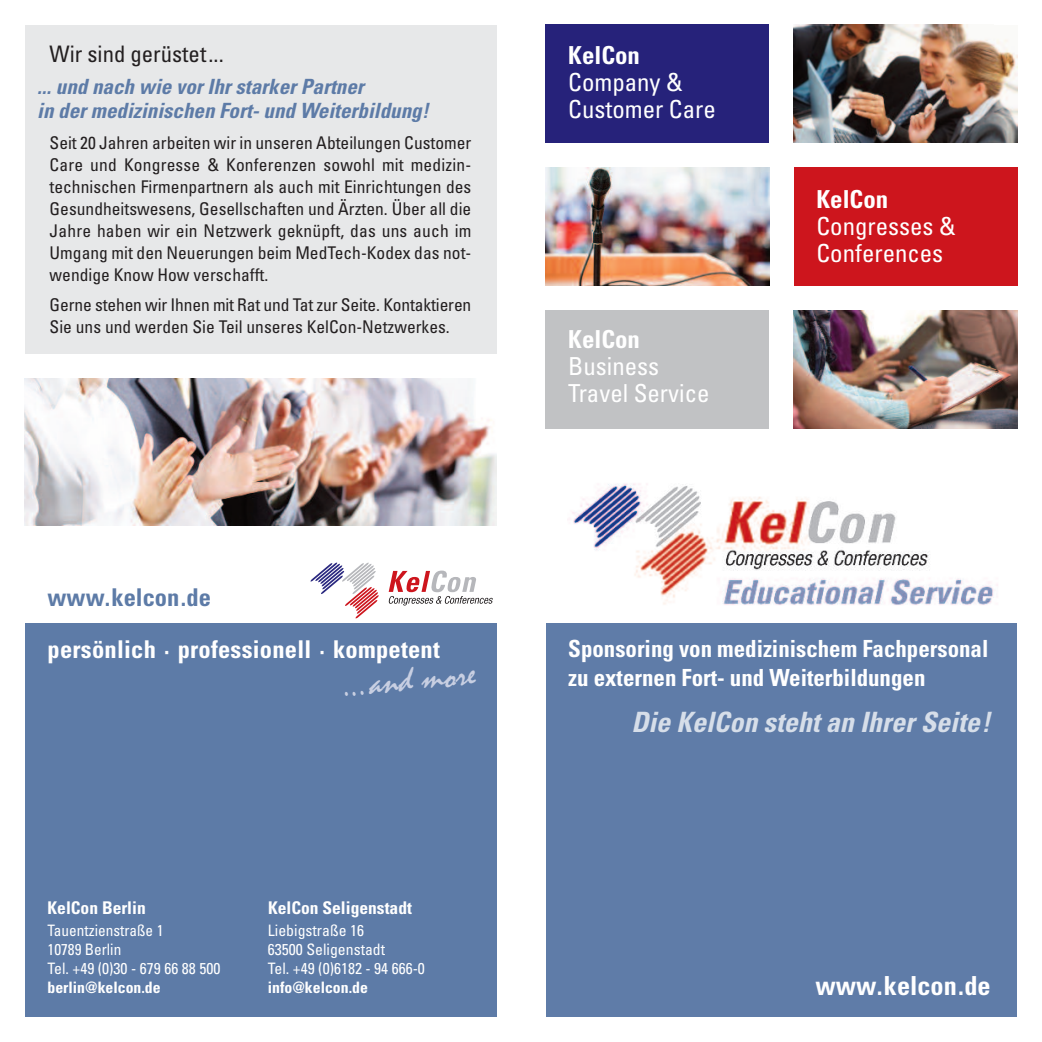
<style>
.page{position:relative;width:1042px;height:1042px;background:#fff}
.page>*{position:absolute;margin:0;border:0;box-sizing:border-box;transform-origin:0 0}
.t1{font:35px "Mistral";color:#c8cfe2}
.t2{font:italic 700 condensed 28px "Univers LT Std";color:rgb(255 255 255/.75)}
.t3{font:700 condensed 26.25px "Univers LT Std";color:#fff}
.t4{font:condensed 24.85px/26.8px "Univers LT Std";color:#fff}
.t5{font:700 condensed 24.85px "Univers LT Std";color:#fff}
.t6{font:700 condensed 24.5px "Univers LT Std";letter-spacing:.01em;color:#fff}
.t7{font:700 condensed 24.5px "Univers LT Std";color:#5d7ba7}
.t8{font:700 condensed 23.62px/28.9px "Univers LT Std";color:#fff}
.t9{font:condensed 22.75px "Univers LT Std";color:#231f20}
.t10{font:italic 700 condensed 21px/24.5px "Univers LT Std";color:#5d7ba7}
.t11{font:condensed 17.5px/21.9px "Univers LT Std";color:#231f20;text-align:justify}
.t12{font:700 condensed 17.5px "Univers LT Std";color:#fff}
.t13{font:condensed 15.75px/19.2px "Univers LT Std";color:#fff}
.t14{font:700 condensed 15.75px "Univers LT Std";color:#fff}
</style>
<div class="page">
<div style="left:546px;top:25px;width:223px;height:118px;background:#26227a"></div>
<img style="left:794px;top:25px;width:223px;height:118px">
<img style="left:568px;top:483px;width:430px;height:122px">
<div style="left:546px;top:623px;width:470px;height:394px;background:#5f7ca8"></div>
<div style="left:25px;top:25px;width:471px;height:328px;background:#e7e8e9"></div>
<img style="left:794px;top:311px;width:223px;height:118px">
<div style="left:546px;top:311px;width:223px;height:118px;background:#c1c2c4"></div>
<img style="left:546px;top:168px;width:223px;height:118px">
<div style="left:794px;top:168px;width:223px;height:118px;background:#cd151d"></div>
<img style="left:25px;top:378px;width:471px;height:147px">
<svg style="left:310px;top:562px;width:69px;height:56px"></svg>
<svg style="left:388px;top:570px;width:105px;height:35px"></svg>
<div style="left:25px;top:623px;width:471px;height:394px;background:#5d7ba7"></div>
<h3 class="t9" style="left:50px;top:46px;width:176px">Wir sind gerüstet...</h3>
<p class="t10" style="left:37px;top:76px;width:393px">... und nach wie vor Ihr starker Partner<br>in der medizinischen Fort- und Weiterbildung!</p>
<p class="t11" style="left:50px;top:134px;width:423px">Seit 20 Jahren arbeiten wir in unseren Abteilungen Customer Care und Kongresse &amp; Konferenzen sowohl mit medizin&shy;technischen Firmenpartnern als auch mit Einrichtungen des Gesundheitswesens, Gesellschaften und Ärzten. Über all die Jahre haben wir ein Netzwerk geknüpft, das uns auch im Umgang mit den Neuerungen beim MedTech-Kodex das not&shy;wendige Know How verschafft.</p>
<p class="t11" style="left:50px;top:295px;width:423px">Gerne stehen wir Ihnen mit Rat und Tat zur Seite. Kontaktieren<br>Sie uns und werden Sie Teil unseres KelCon-Netzwerkes.</p>
<h3 class="t7" style="left:48px;top:588px;width:165px">www.kelcon.de</h3>
<h3 class="t6" style="left:48px;top:640px;width:394px">persönlich · professionell · kompetent</h3>
<h1 class="t1" style="left:340px;top:664px;width:135px;rotate:-5deg">...and more</h1>
<p class="t12" style="left:48px;top:901px;width:100px">KelCon Berlin</p>
<p class="t12" style="left:268px;top:901px;width:145px">KelCon Seligenstadt</p>
<p class="t13" style="left:48px;top:921px;width:174px">Tauentzienstraße 1<br>10789 Berlin<br>Tel. +49 (0)30 - 679 66 88 500</p>
<p class="t14" style="left:48px;top:982px;width:115px">berlin@kelcon.de</p>
<p class="t13" style="left:268px;top:921px;width:158px">Liebigstraße 16<br>63500 Seligenstadt<br>Tel. +49 (0)6182 - 94 666-0</p>
<p class="t14" style="left:268px;top:982px;width:102px">info@kelcon.de</p>
<h3 class="t5" style="left:568px;top:46px;width:73px">KelCon</h3>
<h3 class="t4" style="left:568px;top:71px;width:149px">Company &amp;<br>Customer Care</h3>
<h3 class="t5" style="left:568px;top:330px;width:73px">KelCon</h3>
<h3 class="t4" style="left:568px;top:355px;width:143px">Business<br>Travel Service</h3>
<h3 class="t5" style="left:816px;top:190px;width:73px">KelCon</h3>
<h3 class="t4" style="left:816px;top:215px;width:141px">Congresses &amp;<br>Conferences</h3>
<h3 class="t8" style="left:568px;top:636px;width:422px">Sponsoring von medizinischem Fachpersonal zu externen Fort- und Weiterbildungen</h3>
<h2 class="t2" style="left:631px;top:712px;width:361px">Die KelCon steht an Ihrer Seite!</h2>
<h3 class="t3" style="left:815px;top:976px;width:177px">www.kelcon.de</h3>
</div>
